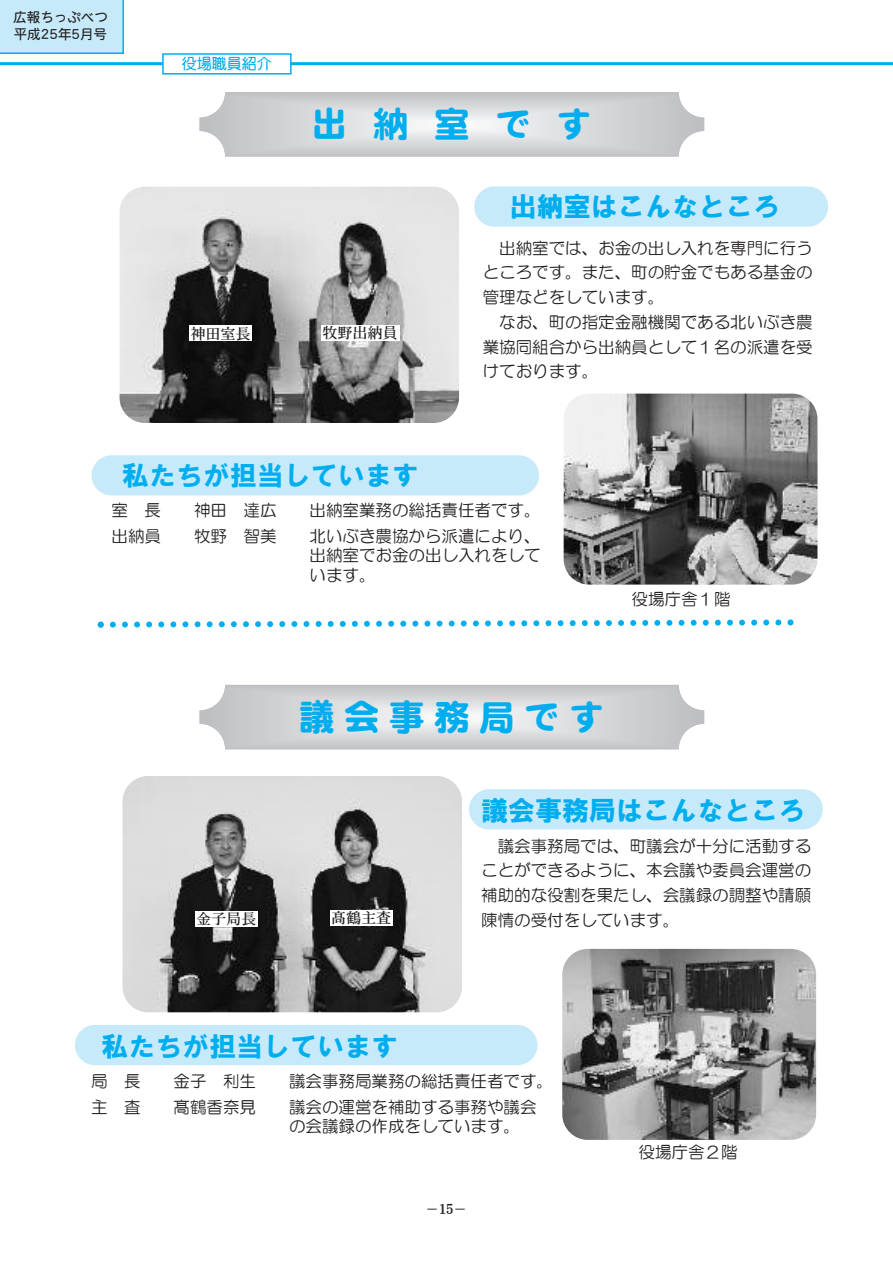
<style>
.page{position:relative;width:893px;height:1263px;background:#fff}
.page>*{position:absolute;margin:0;border:0;box-sizing:border-box;transform-origin:0 0}
.t1{font:36px "DF Maru Gothic SB WIN RKSJ H";letter-spacing:.25em;color:#00aeef}
.t2{font:27px "HGS Soei Kakugothic UB";color:#00aeef}
.t3{font:16.5px/24.8px "HG Maru Gothic MPRO";color:#231f20;text-align:justify}
.t4{font:15px "DFHS Mincho W5 WIN RKSJ H";color:#231f20}
.t5{font:15px "DF Maru Gothic Bd WIN RKSJ H";color:#00aeef}
.t6{font:13.5px/17.7px "DFHS Maru Gothic W4 WINP RKSJ H";color:#231f20}
.t7{font:13.5px "DF Kai Sho Bd WINP RKSJ H";color:#231f20}
</style>
<div class="page">
<div style="left:92px;top:455px;width:447px;height:40px;background:#c6eafa;border-radius:20px"></div>
<div style="left:75px;top:1025px;width:462px;height:40px;background:#c6eafa;border-radius:20px"></div>
<div style="left:474px;top:186px;width:354px;height:41px;background:#c6eafa;border-radius:20px"></div>
<div style="left:469px;top:789px;width:354px;height:40px;background:#c6eafa;border-radius:20px"></div>
<svg style="left:200px;top:685px;width:504px;height:64px;background:#d5d6d8"></svg>
<img style="left:123px;top:776px;width:339px;height:236px;border-radius:26px">
<svg style="left:200px;top:92px;width:504px;height:64px;background:#d5d6d8"></svg>
<img style="left:120px;top:187px;width:339px;height:236px;border-radius:26px">
<img style="left:562px;top:949px;width:254px;height:191px;border-radius:26px">
<img style="left:564px;top:394px;width:253px;height:191px;border-radius:26px">
<svg style="left:97px;top:619px;width:696px;height:9px"></svg>
<div style="left:195px;top:911px;width:62px;height:16px;background:#fff"></div>
<div style="left:330px;top:910px;width:62px;height:16px;background:#fff"></div>
<div style="left:189px;top:325px;width:63px;height:16px;background:#fff"></div>
<div style="left:321px;top:325px;width:78px;height:16px;background:#fff"></div>
<div style="left:0;top:0;width:124px;height:54px;background:#c6eafa"></div>
<hr style="left:0;top:62px;width:893px;height:3px;background:#00aeef">
<div style="left:164px;top:55px;width:126px;height:18px;background:#fff"></div>
<div style="left:162px;top:53px;width:130px;height:22px;border:2px solid #00aeef"></div>
<p class="t6" style="left:13px;top:8px;width:96px">広報ちっぷべつ平成25年5月号</p>
<p class="t5" style="left:182px;top:56px;width:92px">役場職員紹介</p>
<h1 class="t1" style="left:311px;top:106px;width:282px">出納室です</h1>
<p class="t4" style="left:190px;top:326px;width:61px">神田室長</p>
<p class="t4" style="left:322px;top:325px;width:77px">牧野出納員</p>
<h2 class="t2" style="left:510px;top:193px;width:272px">出納室はこんなところ</h2>
<p class="t3" style="left:483px;top:235px;width:331px;text-indent:16px">出納室では、お金の出し入れを専門に行うところです。また、町の貯金でもある基金の管理などをしています。</p>
<p class="t3" style="left:483px;top:310px;width:331px;text-indent:16px">なお、町の指定金融機関である北いぶき農業協同組合から出納員として１名の派遣を受けております。</p>
<h2 class="t2" style="left:122px;top:461px;width:298px">私たちが担当しています</h2>
<p class="t3" style="left:112px;top:498px;width:51px">室 長</p>
<p class="t3" style="left:194px;top:498px;width:84px">神田 達広</p>
<p class="t3" style="left:310px;top:498px;width:232px">出納室業務の総括責任者です。</p>
<p class="t3" style="left:112px;top:523px;width:51px">出納員</p>
<p class="t3" style="left:194px;top:523px;width:84px">牧野 智美</p>
<p class="t3" style="left:310px;top:526px;width:232px;line-height:19.5px">北いぶき農協から派遣により、出納室でお金の出し入れをしています。</p>
<p class="t3" style="left:632px;top:586px;width:100px">役場庁舎１階</p>
<h1 class="t1" style="left:299px;top:699px;width:307px">議会事務局です</h1>
<p class="t4" style="left:196px;top:911px;width:61px">金子局長</p>
<p class="t4" style="left:331px;top:910px;width:62px">髙鶴主査</p>
<h2 class="t2" style="left:481px;top:797px;width:325px">議会事務局はこんなところ</h2>
<p class="t3" style="left:481px;top:833px;width:332px;text-indent:16px">議会事務局では、町議会が十分に活動することができるように、本会議や委員会運営の補助的な役割を果たし、会議録の調整や請願陳情の受付をしています。</p>
<h2 class="t2" style="left:102px;top:1032px;width:298px">私たちが担当しています</h2>
<p class="t3" style="left:91px;top:1069px;width:51px">局 長</p>
<p class="t3" style="left:174px;top:1069px;width:84px">金子 利生</p>
<p class="t3" style="left:289px;top:1069px;width:265px">議会事務局業務の総括責任者です。</p>
<p class="t3" style="left:91px;top:1094px;width:51px">主 査</p>
<p class="t3" style="left:174px;top:1094px;width:84px">髙鶴香奈見</p>
<p class="t3" style="left:289px;top:1097px;width:249px;line-height:19.5px">議会の運営を補助する事務や議会の会議録の作成をしています。</p>
<p class="t7" style="left:426px;top:1202px;width:43px">－15－</p>
<p class="t3" style="left:638px;top:1139px;width:100px">役場庁舎２階</p>
</div>
